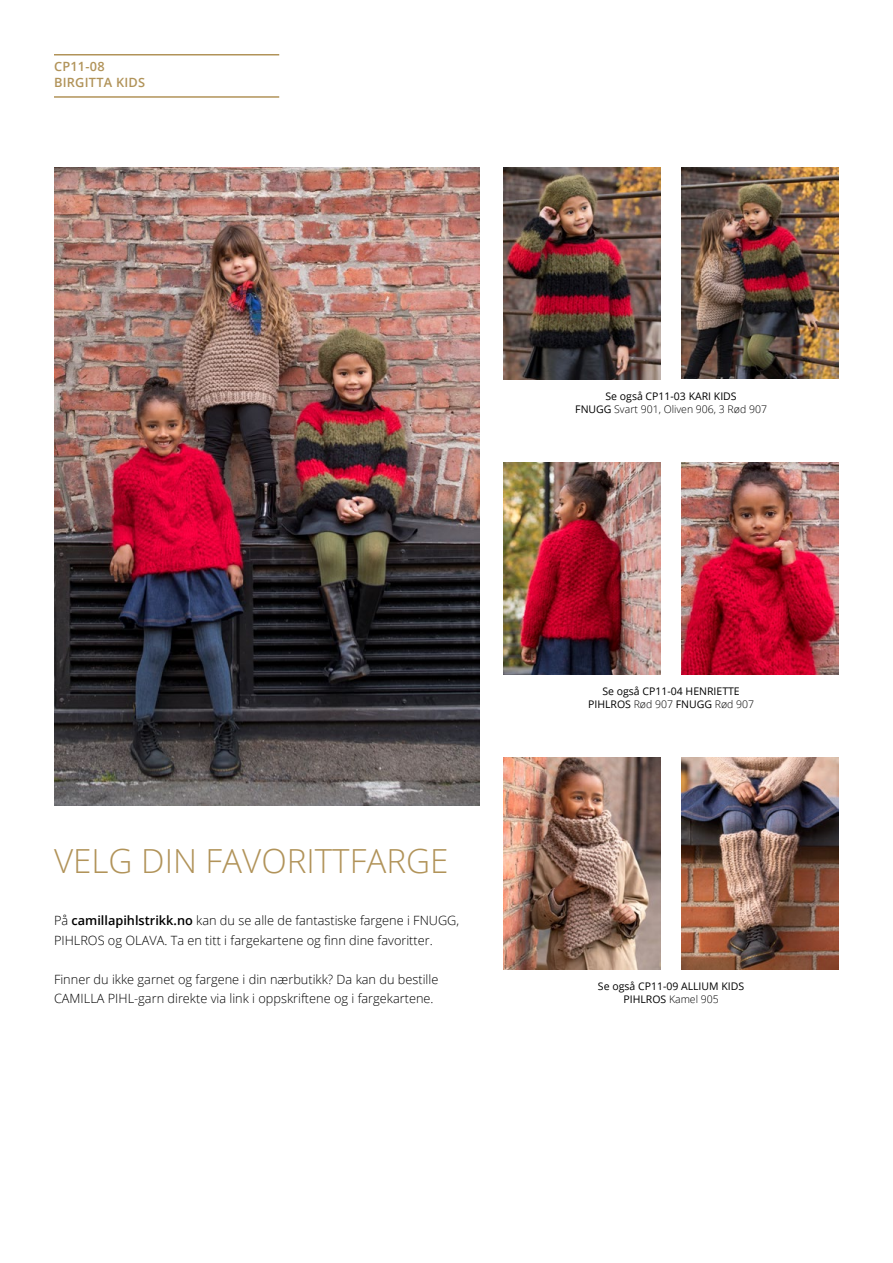
<style>
.page{position:relative;width:893px;height:1263px;background:#fff}
.page>*{position:absolute;margin:0;border:0;box-sizing:border-box;transform-origin:0 0}
.t1{font:300 33.15px "Open Sans";color:#b19359}
.t2{font:300 12.75px/19.5px "Open Sans";color:#000}
.Faktatekst{font:600 12.75px "Open Sans";letter-spacing:.02em;color:#b19359}
.Faktatekst-2{font:10.5px "Open Sans";color:#000}
.Faktatekst-3{font:300 10.5px "Open Sans";color:#000}
.s1{font-weight:600}
.s2{font-weight:400}
.s3{font-weight:300}
</style>
<div class="page">
<img style="left:54px;top:167px;width:425px;height:638px">
<hr style="left:54px;top:54px;width:225px;height:2px;background:#b19359">
<hr style="left:54px;top:96px;width:225px;height:2px;background:#b19359">
<img style="left:503px;top:462px;width:157px;height:212px">
<img style="left:682px;top:462px;width:157px;height:212px">
<img style="left:682px;top:757px;width:157px;height:212px">
<img style="left:503px;top:757px;width:157px;height:212px">
<img style="left:682px;top:167px;width:157px;height:211px">
<img style="left:503px;top:167px;width:157px;height:212px">
<p class="Faktatekst" style="left:54px;top:57px;width:52px">CP11-08</p>
<p class="Faktatekst" style="left:54px;top:74px;width:93px">BIRGITTA KIDS</p>
<p class="t1" style="left:54px;top:838px;width:396px">VELG DIN FAVORITTFARGE</p>
<p class="t2" style="left:54px;top:911px;width:407px">På <span class="s1">camillapihlstrikk.no</span> kan du se alle de fantastiske fargene i FNUGG,<br>PIHLROS og OLAVA. Ta en titt i fargekartene og finn dine favoritter.</p>
<p class="t2" style="left:54px;top:969px;width:386px">Finner du ikke garnet og fargene i din nærbutikk? Da kan du bestille<br>CAMILLA PIHL-garn direkte via link i oppskriftene og i fargekartene.</p>
<p class="Faktatekst-2" style="left:605px;top:389px;width:133px">Se også CP11-03 KARI KIDS</p>
<p class="Faktatekst-3" style="left:575px;top:402px;width:193px"><span class="s2">FNUGG</span> Svart 901, Oliven 906, 3 Rød 907</p>
<p class="Faktatekst-2" style="left:602px;top:684px;width:139px">Se også CP11-04 HENRIETTE</p>
<p class="Faktatekst-2" style="left:588px;top:697px;width:168px">PIHLROS <span class="s3">Rød 907</span> FNUGG <span class="s3">Rød 907</span></p>
<p class="Faktatekst-2" style="left:598px;top:979px;width:148px">Se også CP11-09 ALLIUM KIDS</p>
<p class="Faktatekst-3" style="left:623px;top:992px;width:97px"><span class="s2">PIHLROS</span> Kamel 905</p>
</div>
